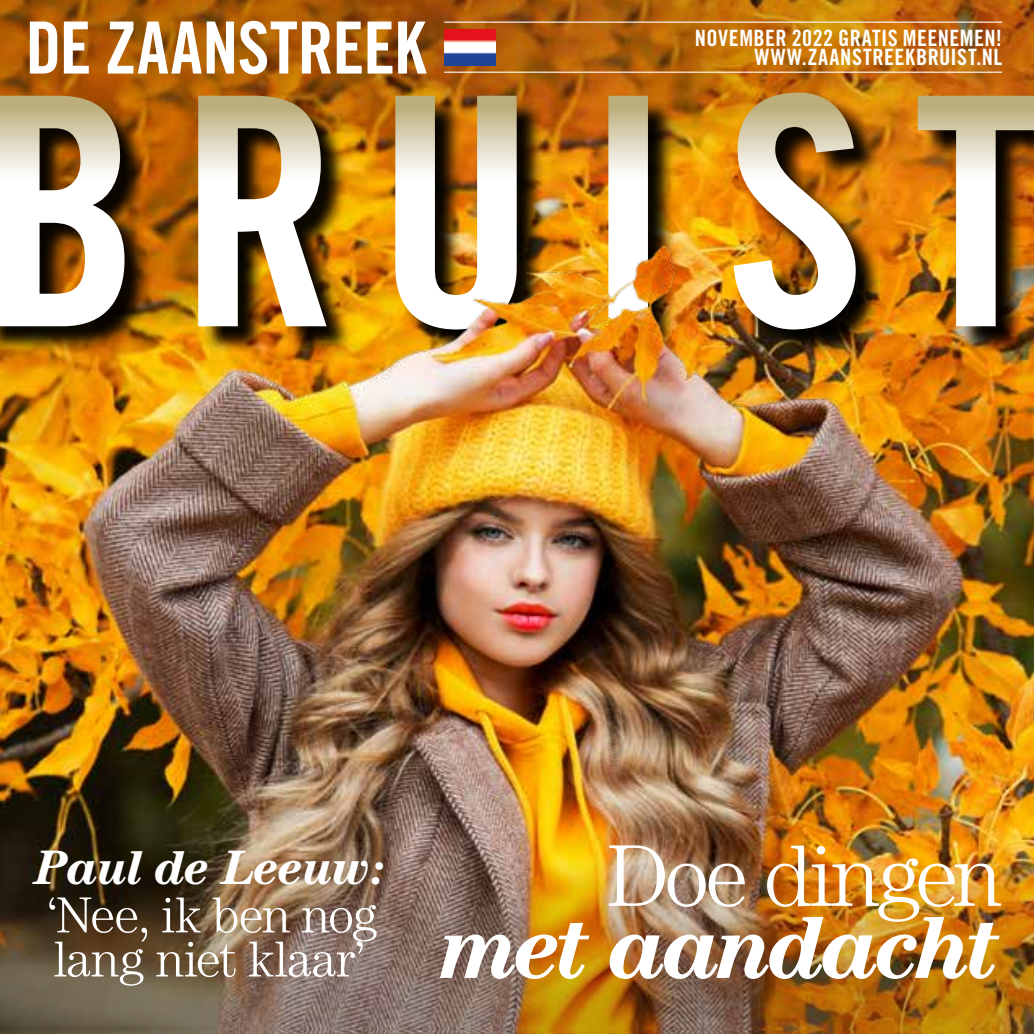
<style>
.page{position:relative;width:1034px;height:1034px;background:#fff}
.page>*{position:absolute;margin:0;border:0;box-sizing:border-box;transform-origin:0 0}
.t1{font:italic 700 90px "Century LT";letter-spacing:-.05em;color:#fff}
.t2{font:300 87.75px "Century LT";letter-spacing:-.055em;color:#fff}
.t3{font:72px "Trade Gothic LT Std Bd Cn 20";letter-spacing:-.005em;color:#fff}
.t4{font:300 50.62px/44.1px "Century LT";letter-spacing:-.01em;color:#fff}
.t5{font:italic 700 48.38px "Century Std";letter-spacing:-.02em;color:#fff}
.t6{font:22.5px/19.1px "Trade Gothic LT Std Bd Cn 20";letter-spacing:.02em;color:#fff;text-align:right}
</style>
<div class="page">
<img style="left:0;top:357px;width:1033px;height:431px">
<svg style="left:0;top:0;width:1033px;height:92px;background:#ae5f08"></svg>
<img style="left:0;top:788px;width:1033px;height:245px">
<img style="left:0;top:92px;width:1033px;height:237px">
<img style="left:32px;top:229px;width:961px;height:192px">
<hr style="left:444px;top:22px;width:557px;height:1px;background:#fff">
<hr style="left:444px;top:72px;width:557px;height:1px;background:#fff">
<img style="left:444px;top:29px;width:51px;height:36px">
<h3 class="t3" style="left:26px;top:4px;width:402px">DE ZAANSTREEK</h3>
<p class="t6" style="left:694px;top:28px;width:309px">NOVEMBER 2022 GRATIS MEENEMEN!<br>WWW.ZAANSTREEKBRUIST.NL</p>
<h3 class="t5" style="left:35px;top:839px;width:351px">Paul de Leeuw:</h3>
<h3 class="t4" style="left:47px;top:891px;width:332px">‘Nee, ik ben nog lang niet klaar’</h3>
<h2 class="t2" style="left:606px;top:824px;width:396px">Doe dingen</h2>
<h1 class="t1" style="left:440px;top:894px;width:563px">met aandacht</h1>
</div>
